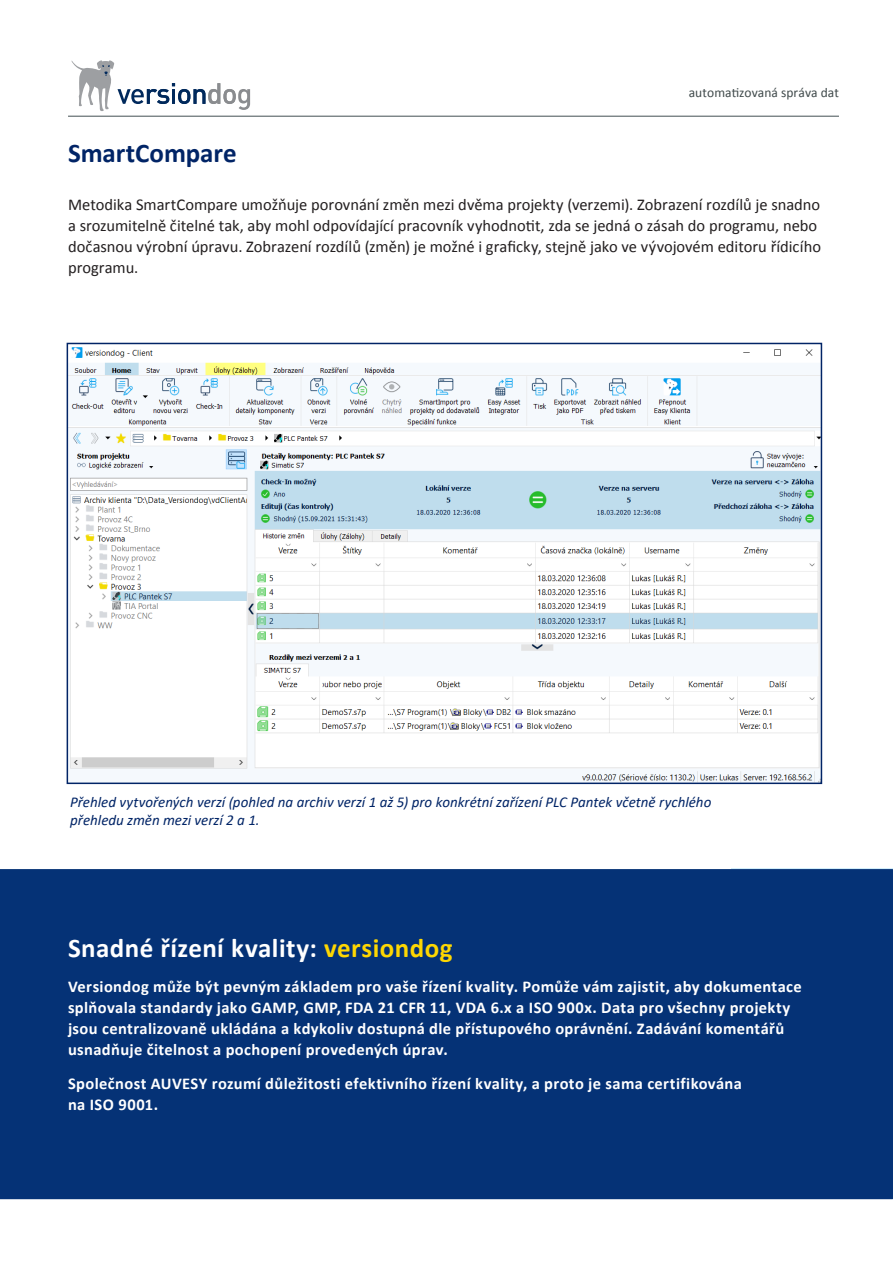
<style>
.page{position:relative;width:893px;height:1263px;background:#fff}
.page>*{position:absolute;margin:0;border:0;box-sizing:border-box;transform-origin:0 0}
.new_titulka_bily_tex{font:700 27px "Calibri";letter-spacing:.015em;color:#fff}
.titulka_malynadpis_v{font:700 27px "Calibri";letter-spacing:-.005em;color:#012466}
.new_titulka_bily_tex-2{font:700 16.5px/21px "Calibri";letter-spacing:.02em;color:#fff}
.versiondog_odstavec{font:16.5px/21px "Calibri";color:#231f20}
.titulka_malynadpis_v-2{font:italic 15px/18px "Calibri";color:#012466}
.t1{font:13.5px "Calibri";letter-spacing:.005em;color:#404a4b}
.s1{color:#fed702}
</style>
<div class="page">
<svg style="left:71px;top:60px;width:179px;height:51px"></svg>
<hr style="left:68px;top:116px;width:771px;height:1px;background:#6b7577">
<div style="left:0;top:869px;width:893px;height:330px;background:#053276"></div>
<svg style="left:66px;top:342px;width:757px;height:443px"></svg>
<p class="t1" style="left:689px;top:84px;width:152px">automatizovaná správa dat</p>
<p class="titulka_malynadpis_v" style="left:68px;top:134px;width:170px">SmartCompare</p>
<p class="versiondog_odstavec" style="left:68px;top:193px;width:754px">Metodika SmartCompare umožňuje porovnání změn mezi dvěma projekty (verzemi). Zobrazení rozdílů je snadno a srozumitelně čitelné tak, aby mohl odpovídající pracovník vyhodnotit, zda se jedná o zásah do programu, nebo dočasnou výrobní úpravu. Zobrazení rozdílů (změn) je možné i graficky, stejně jako ve vývojovém editoru řídicího programu.</p>
<p class="titulka_malynadpis_v-2" style="left:70px;top:792px;width:643px">Přehled vytvořených verzí (pohled na archiv verzí 1 až 5) pro konkrétní zařízení PLC Pantek včetně rychlého přehledu změn mezi verzí 2 a 1.</p>
<p class="new_titulka_bily_tex" style="left:68px;top:929px;width:386px">Snadné řízení kvality: <span class="s1">versiondog</span></p>
<p class="new_titulka_bily_tex-2" style="left:68px;top:975px;width:735px">Versiondog může být pevným základem pro vaše řízení kvality. Pomůže vám zajistit, aby dokumentace splňovala standardy jako GAMP, GMP, FDA 21 CFR 11, VDA 6.x a ISO 900x. Data pro všechny projekty jsou centralizovaně ukládána a kdykoliv dostupná dle přístupového oprávnění. Zadávání komentářů usnadňuje čitelnost a pochopení provedených úprav.</p>
<p class="new_titulka_bily_tex-2" style="left:68px;top:1073px;width:675px">Společnost AUVESY rozumí důležitosti efektivního řízení kvality, a proto je sama certifikována na ISO 9001.</p>
</div>
